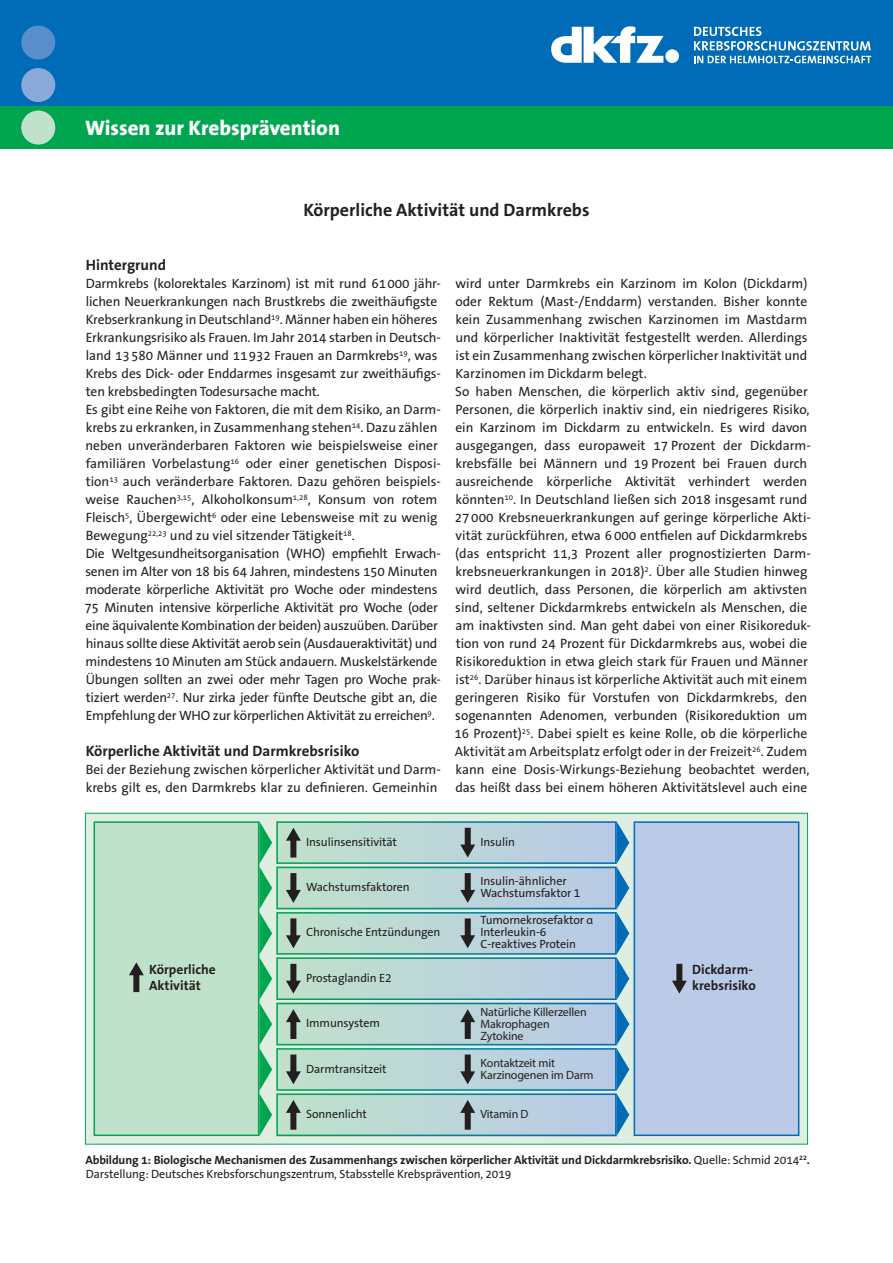
<style>
.page{position:relative;width:893px;height:1263px;background:#fff}
.page>*{position:absolute;margin:0;border:0;box-sizing:border-box;transform-origin:0 0}
.t1{font:800 21px "The Sans B W8";color:#fff}
.Headline_0{font:700 18px "The Sans B W7";color:#231f20}
.Headline_1{font:700 15px "The Sans B W7";color:#231f20}
.Text{font:13.5px/18px "The Sans B W5 Plain";color:#231f20}
.t2{font:700 13.5px/16.2px "The Sans B W7";color:#231f20}
.t3{font:12px/12px "The Sans B W5 Plain";letter-spacing:-.01em;color:#231f20}
.Abbildungstitel{font:700 12px/14.4px "The Sans B W7";letter-spacing:-.01em;color:#231f20}
.t4{font:12px/12px "Myriad Pro";letter-spacing:-.01em;color:#231f20}
.s1{font-family:"Myriad Pro"}
.s2{font-family:"The Sans B W5 Plain";font-weight:400}
</style>
<div class="page">
<div style="left:85px;top:813px;width:722px;height:331px;background:#deefe2"></div>
<div style="left:94px;top:821px;width:165px;height:315px;background:#c0e2ca"></div>
<div style="left:634px;top:821px;width:165px;height:315px;background:#bacae7"></div>
<div style="left:133px;top:973px;width:6px;height:19px;background:#231f20"></div>
<svg style="left:129px;top:962px;width:15px;height:13px"></svg>
<div style="left:676px;top:964px;width:6px;height:19px;background:#231f20"></div>
<svg style="left:672px;top:981px;width:15px;height:12px"></svg>
<svg style="left:259px;top:821px;width:370px;height:315px;background:#a8cbcc"></svg>
<div style="left:0;top:0;width:893px;height:106px;background:#006bb6"></div>
<svg style="left:694px;top:56px;width:177px;height:7px"></svg>
<svg style="left:694px;top:27px;width:177px;height:23px"></svg>
<div style="left:665px;top:49px;width:14px;height:14px;background:#fff;border-radius:50%"></div>
<svg style="left:551px;top:26px;width:112px;height:37px"></svg>
<div style="left:0;top:106px;width:893px;height:43px;background:#00a54f"></div>
<div style="left:21px;top:111px;width:34px;height:34px;background:#c0e2ca;border-radius:50%"></div>
<div style="left:21px;top:68px;width:34px;height:34px;background:#89aad8;border-radius:50%"></div>
<div style="left:21px;top:26px;width:34px;height:34px;background:#5a8eca;border-radius:50%"></div>
<h1 class="t1" style="left:85px;top:115px;width:256px">Wissen zur Krebsprävention</h1>
<p class="Headline_0" style="left:303px;top:198px;width:288px">Körperliche Aktivität und Darmkrebs</p>
<p class="Headline_1" style="left:86px;top:255px;width:82px">Hintergrund</p>
<p class="Text" style="left:86px;top:275px;width:357px">Darmkrebs (kolorektales Karzinom) ist mit rund 61000 jähr&shy;lichen Neuerkrankungen nach Brustkrebs die zweithäufigste Krebserkrankung in Deutschland<sup>19</sup>. Männer haben ein höheres Erkrankungsrisiko als Frauen. Im Jahr 2014 starben in Deutsch&shy;land 13580 Männer und 11932 Frauen an Darmkrebs<sup>19</sup>, was Krebs des Dick- oder Enddarmes insgesamt zur zweithäufigs&shy;ten krebsbedingten Todesursache macht.</p>
<p class="Text" style="left:85px;top:401px;width:357px">Es gibt eine Reihe von Faktoren, die mit dem Risiko, an Darm&shy;krebs zu erkranken, in Zusammenhang stehen<sup>14</sup>. Dazu zählen neben unveränderbaren Faktoren wie beispielsweise einer familiären Vorbelastung<sup>16</sup> oder einer genetischen Disposi&shy;tion<sup>13</sup> auch veränderbare Faktoren. Dazu gehören beispiels&shy;weise Rauchen<sup>3,15</sup>, Alkoholkonsum<sup>1,28</sup>, Konsum von rotem Fleisch<sup>5</sup>, Übergewicht<sup>6</sup> oder eine Lebensweise mit zu wenig Bewegung<sup>22,23</sup> und zu viel sitzender Tätigkeit<sup>18</sup>.</p>
<p class="Text" style="left:84px;top:545px;width:358px">Die Weltgesundheitsorganisation (WHO) empfiehlt Erwach&shy;senen im Alter von 18 bis 64 Jahren, mindestens 150 Minuten moderate körperliche Aktivität pro Woche oder mindestens 75 Minuten intensive körperliche Aktivität pro Woche (oder eine äquivalente Kombination der beiden) auszuüben. Darüber hinaus sollte diese Aktivität aerob sein (Ausdaueraktivität) und mindestens 10 Minuten am Stück andauern. Muskelstärkende Übungen sollten an zwei oder mehr Tagen pro Woche prak&shy;tiziert werden<sup>27</sup>. Nur zirka jeder fünfte Deutsche gibt an, die Empfehlung der WHO zur körperlichen Aktivität zu erreichen<sup>9</sup>.</p>
<p class="Headline_1" style="left:86px;top:741px;width:275px">Körperliche Aktivität und Darmkrebsrisiko</p>
<p class="Text" style="left:86px;top:761px;width:357px">Bei der Beziehung zwischen körperlicher Aktivität und Darm&shy;krebs gilt es, den Darmkrebs klar zu definieren. Gemeinhin</p>
<p class="Text" style="left:455px;top:275px;width:354px;text-align:justify">wird unter Darmkrebs ein Karzinom im Kolon (Dickdarm) oder Rektum (Mast-/Enddarm) verstanden. Bisher konnte kein Zusammenhang zwischen Karzinomen im Mastdarm und körperlicher Inaktivität festgestellt werden. Allerdings ist ein Zusammenhang zwischen körperlicher Inaktivität und Karzinomen im Dickdarm belegt.</p>
<p class="Text" style="left:454px;top:383px;width:358px">So haben Menschen, die körperlich aktiv sind, gegenüber Personen, die körperlich inaktiv sind, ein niedrigeres Risiko, ein Karzinom im Dickdarm zu entwickeln. Es wird davon ausgegangen, dass europaweit 17 Prozent der Dickdarm&shy;krebsfälle bei Männern und 19 Prozent bei Frauen durch ausreichende körperliche Aktivität verhindert werden könnten<sup>10</sup>. In Deutschland ließen sich 2018 insgesamt rund 27000 Krebsneuerkrankungen auf geringe körperliche Akti&shy;vität zurückführen, etwa 6000 entfielen auf Dickdarmkrebs (das entspricht 11,3 Prozent aller prognostizierten Darm&shy;krebsneuerkrankungen in 2018)<sup>2</sup>. Über alle Studien hinweg wird deutlich, dass Personen, die körperlich am aktivsten sind, seltener Dickdarmkrebs entwickeln als Menschen, die am inaktivsten sind. Man geht dabei von einer Risikoreduk&shy;tion von rund 24 Prozent für Dickdarmkrebs aus, wobei die Risikoreduktion in etwa gleich stark für Frauen und Männer ist<sup>26</sup>. Darüber hinaus ist körperliche Aktivität auch mit einem geringeren Risiko für Vorstufen von Dickdarmkrebs, den sogenannten Adenomen, verbunden (Risikoreduktion um 16 Prozent)<sup>25</sup>. Dabei spielt es keine Rolle, ob die körperliche Aktivität am Arbeitsplatz erfolgt oder in der Freizeit<sup>26</sup>. Zudem kann eine Dosis-Wirkungs-Beziehung beobachtet werden, das heißt dass bei einem höheren Aktivitätslevel auch eine</p>
<p class="t3" style="left:306px;top:836px;width:92px">Insulinsensitivität</p>
<p class="t3" style="left:306px;top:881px;width:105px">Wachstumsfaktoren</p>
<p class="t3" style="left:306px;top:926px;width:136px">Chronische Entzündungen</p>
<p class="t3" style="left:306px;top:972px;width:87px">Prostaglandin E2</p>
<p class="t3" style="left:306px;top:1017px;width:75px">Immunsystem</p>
<p class="t3" style="left:306px;top:1062px;width:82px">Darmtransitzeit</p>
<p class="t3" style="left:306px;top:1108px;width:62px">Sonnenlicht</p>
<p class="t3" style="left:480px;top:836px;width:36px">Insulin</p>
<p class="t3" style="left:480px;top:875px;width:101px">Insulin-ähnlicher<br>Wachstumsfaktor 1</p>
<p class="t3" style="left:480px;top:914px;width:114px">Tumornekrosefaktor <span class="s1">α<br></span>Interleukin-6<br>C-reaktives Protein</p>
<p class="t2" style="left:149px;top:961px;width:68px">Körperliche<br>Aktivität</p>
<p class="t2" style="left:692px;top:961px;width:65px">Dickdarm&shy;krebsrisiko</p>
<p class="t4" style="left:480px;top:1005px;width:108px">Natürliche Killerzellen<br>Makrophagen<br>Zytokine</p>
<p class="t4" style="left:480px;top:1057px;width:115px">Kontaktzeit mit<br>Karzinogenen im Darm</p>
<p class="t4" style="left:480px;top:1108px;width:50px">Vitamin D</p>
<p class="Abbildungstitel" style="left:85px;top:1152px;width:726px">Abbildung 1: Biologische Mechanismen des Zusammenhangs zwischen körperlicher Aktivität und Dickdarmkrebsrisiko. <span class="s2">Quelle: Schmid 2014</span><sup>22</sup>.<br><span class="s2">Darstellung: Deutsches Krebsforschungszentrum, Stabsstelle Krebsprävention, 2019</span></p>
</div>
